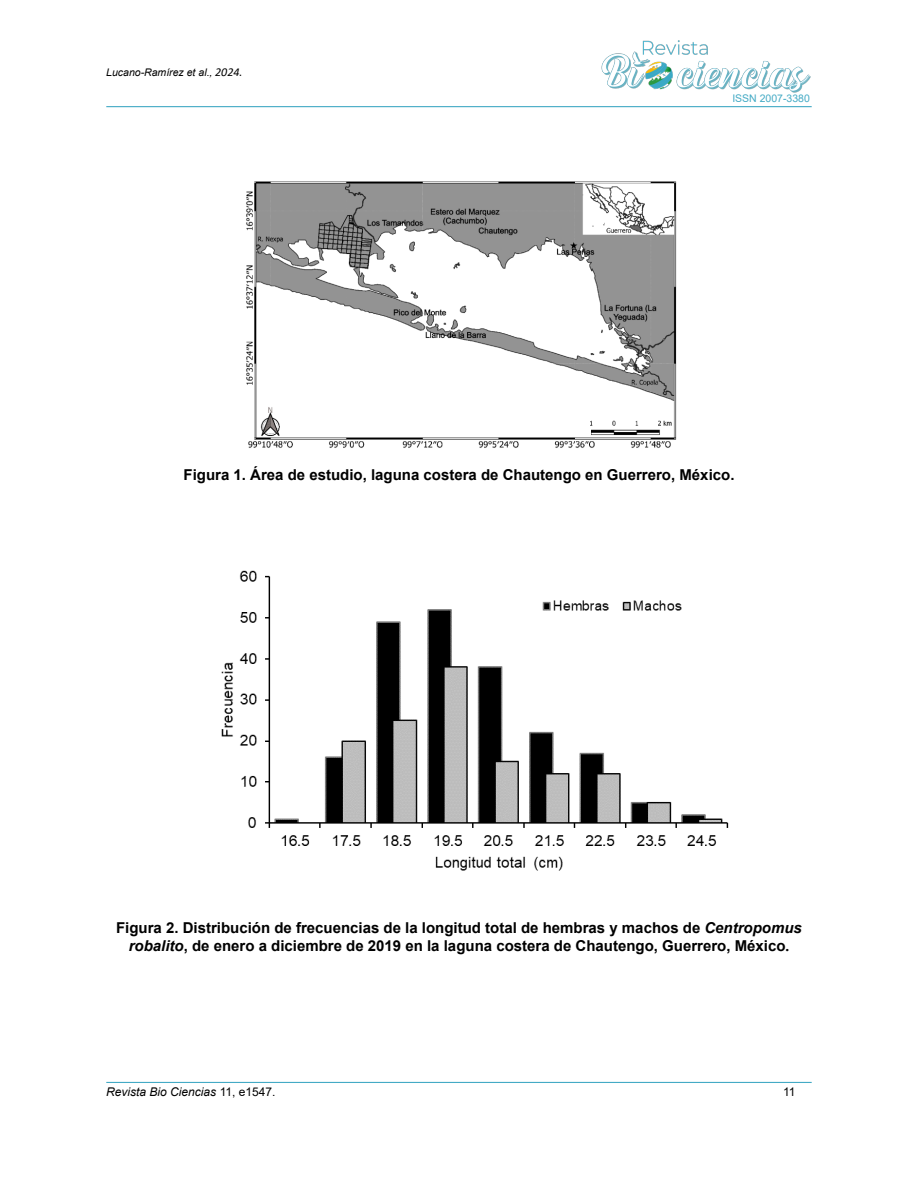
<style>
.page{position:relative;width:918px;height:1188px;background:#fff}
.page>*{position:absolute;margin:0;border:0;box-sizing:border-box;transform-origin:0 0}
.t1{font:700 15px/18px "Arial";color:#000;text-align:center}
.t2{font:italic 12px "Arial";color:#000}
.t3{font:12px "Arial";color:#000}
.t4{font:italic 10.5px "Arial";color:#000}
.t5{font:10.5px "Arial";color:#44aac5}
.s1{font-family:"Calibri";font-size:12px}
.s2{font-style:italic}
.s3{font-family:"Times New Roman"}
.s4{font-style:normal}
</style>
<div class="page">
<hr style="left:106px;top:106px;width:706px;height:1px;background:#44aac5">
<hr style="left:106px;top:1082px;width:706px;height:1px;background:#44aac5">
<img style="left:601px;top:40px;width:211px;height:68px">
<img style="left:246px;top:181px;width:431px;height:267px">
<img style="left:221px;top:570px;width:508px;height:301px">
<p class="t4" style="left:106px;top:65px;width:138px">Lucano-Ramírez et al., <span class="s1">2024.</span></p>
<p class="t5" style="left:732px;top:91px;width:79px">ISSN 2007-3380</p>
<p class="t1" style="left:184px;top:466px;width:552px">Figura 1. Área de estudio, laguna costera de Chautengo en Guerrero, México.</p>
<p class="t1" style="left:116px;top:919px;width:687px">Figura 2. Distribución de frecuencias de la longitud total de hembras y machos de <span class="s2">Centropomus robalito</span>, de enero a diciembre de 2019 en la laguna costera de Chautengo, Guerrero, México<span class="s3">.</span></p>
<p class="t2" style="left:106px;top:1084px;width:171px">Revista Bio Ciencias <span class="s4">11, e1547.</span></p>
<p class="t3" style="left:783px;top:1083px;width:14px">11</p>
</div>
